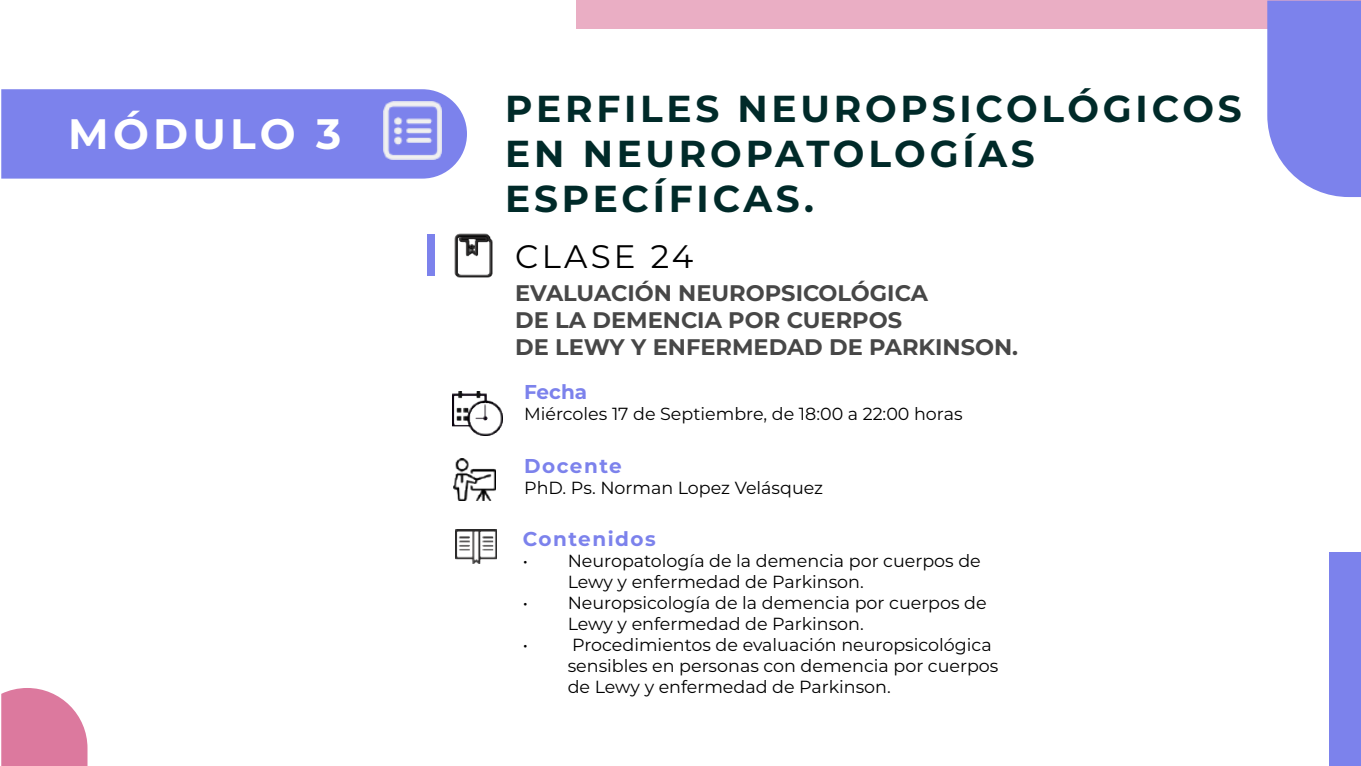
<style>
.page{position:relative;width:1361px;height:766px;background:#fff}
.page>*{position:absolute;margin:0;border:0;box-sizing:border-box;transform-origin:0 0}
.t1{font:700 42.5px "Montserrat";letter-spacing:.1em;color:#fff}
.t2{font:700 37.5px/45px "Montserrat";letter-spacing:.1em;color:#002a29}
.t3{font:32.5px "Montserrat";letter-spacing:.1em;color:#000}
.t4{font:700 22.5px/27px "Montserrat";color:#474747}
.t5{font:700 20px "Montserrat";letter-spacing:.075em;color:#7c82ec}
.t6{font:17.5px/21px "Montserrat";color:#000}
</style>
<div class="page">
<div style="left:576px;top:1px;width:785px;height:28px;background:#eaaec4"></div>
<div style="left:1px;top:89px;width:466px;height:89px;background:#7c82ec"></div>
<svg style="left:1267px;top:1px;width:94px;height:196px;background:#878ced"></svg>
<svg style="left:1px;top:688px;width:86px;height:77px;background:#e089aa"></svg>
<div style="left:1329px;top:552px;width:32px;height:213px;background:#7c82ec"></div>
<img style="left:383px;top:101px;width:58px;height:59px">
<div style="left:428px;top:235px;width:7px;height:41px;background:#7c82ec"></div>
<img style="left:454px;top:233px;width:39px;height:45px">
<img style="left:452px;top:391px;width:50px;height:44px">
<img style="left:453px;top:458px;width:43px;height:42px">
<img style="left:455px;top:529px;width:41px;height:34px">
<h1 class="t1" style="left:68px;top:103px;width:275px">MÓDULO 3</h1>
<h2 class="t2" style="left:505px;top:84px;width:738px">PERFILES NEUROPSICOLÓGICOS<br>EN NEUROPATOLOGÍAS<br>ESPECÍFICAS.</h2>
<h3 class="t3" style="left:515px;top:234px;width:180px">CLASE 24</h3>
<p class="t4" style="left:515px;top:281px;width:504px">EVALUACIÓN NEUROPSICOLÓGICA<br>DE LA DEMENCIA POR CUERPOS<br>DE LEWY Y ENFERMEDAD DE PARKINSON.</p>
<p class="t5" style="left:524px;top:377px;width:64px">Fecha</p>
<p class="t6" style="left:524px;top:402px;width:440px">Miércoles 17 de Septiembre, de 18:00 a 22:00 horas</p>
<p class="t5" style="left:524px;top:451px;width:99px">Docente</p>
<p class="t6" style="left:524px;top:476px;width:301px">PhD. Ps. Norman Lopez Velásquez</p>
<p class="t5" style="left:523px;top:524px;width:135px">Contenidos</p>
<p class="t6" style="left:568px;top:549px;width:414px;text-indent:-45px">• Neuropatología de la demencia por cuerpos de<br>Lewy y enfermedad de Parkinson.</p>
<p class="t6" style="left:523px;top:591px;width:465px">• Neuropsicología de la demencia por cuerpos de</p>
<p class="t6" style="left:568px;top:612px;width:297px">Lewy y enfermedad de Parkinson.</p>
<p class="t6" style="left:523px;top:633px;width:7px">•</p>
<p class="t6" style="left:568px;top:633px;width:432px">Procedimientos de evaluación neuropsicológica sensibles en personas con demencia por cuerpos de Lewy y enfermedad de Parkinson.</p>
</div>
